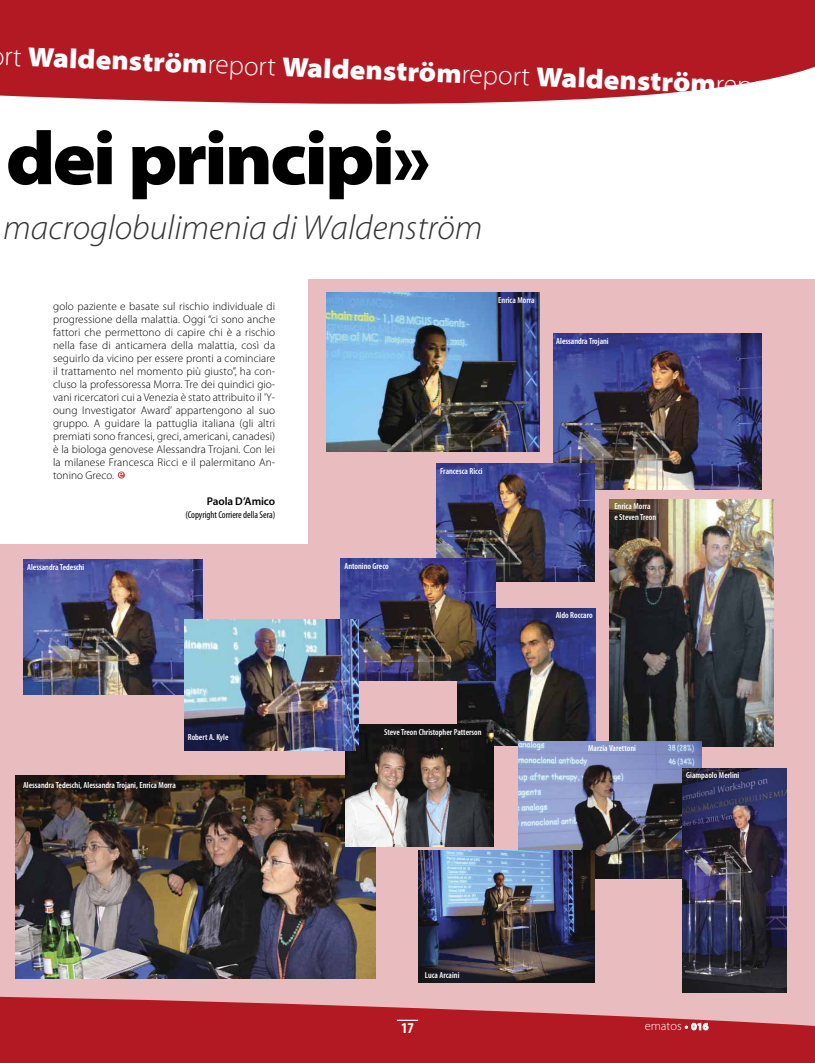
<style>
.page{position:relative;width:815px;height:1063px;background:#fff}
.page>*{position:absolute;margin:0;border:0;box-sizing:border-box;transform-origin:0 0}
.t1{font:900 semi-expanded 75.5px "Myriad Pro";letter-spacing:-.035em;color:#000}
.t2{font:italic 300 34.75px "Myriad Pro";color:#333}
.t3{font:900 semi-expanded 27.5px "Myriad Pro";color:#fff}
.t4{font:700 condensed 15px "Myriad Pro";color:#fff}
.t5{font:300 12.5px "Myriad Pro";color:#fff}
.t6{font:300 11.25px/13px "Myriad Pro";letter-spacing:.01em;color:#000;text-align:justify}
.t7{font:600 11.25px "Myriad Pro";letter-spacing:-.005em;color:#000}
.t8{font:condensed 10px "Myriad Pro";letter-spacing:-.005em;color:#000}
.t9{font:600 condensed 8.75px/10.5px "Myriad Pro";color:#fff}
.s1{font-weight:300;font-stretch:normal}
.s2{font-weight:600;font-size:10px}
.s3{font-weight:700;font-size:10px}
</style>
<div class="page">
<div style="left:309px;top:280px;width:506px;height:783px;background:#e9bcbf"></div>
<div style="left:0;top:545px;width:315px;height:518px;background:#e9bcbf"></div>
<svg style="left:0;top:952px;width:815px;height:111px;fill:#b21922"></svg>
<svg style="left:118px;top:471px;width:7px;height:8px"></svg>
<svg style="left:119px;top:472px;width:4px;height:5px"></svg>
<svg style="left:397px;top:1020px;width:21px;height:1px"></svg>
<div style="left:0;top:0;width:815px;height:104px;background:#b21922"></div>
<img style="left:326px;top:292px;width:214px;height:159px">
<img style="left:553px;top:333px;width:209px;height:156px">
<img style="left:24px;top:560px;width:179px;height:134px">
<img style="left:16px;top:775px;width:360px;height:204px">
<img style="left:437px;top:464px;width:157px;height:118px">
<img style="left:457px;top:608px;width:138px;height:137px">
<img style="left:609px;top:500px;width:164px;height:246px">
<img style="left:340px;top:558px;width:155px;height:122px">
<img style="left:519px;top:741px;width:183px;height:138px">
<img style="left:418px;top:851px;width:176px;height:132px">
<img style="left:683px;top:768px;width:104px;height:224px">
<img style="left:345px;top:724px;width:148px;height:123px">
<img style="left:184px;top:620px;width:175px;height:131px">
<h3 class="t3" style="left:5px;top:47px;width:782px;rotate:2deg"><span class="s1">rt</span> Waldenström<span class="s1">report</span> Waldenström<span class="s1">report</span> Waldenström<span class="s1">report</span></h3>
<h1 class="t1" style="left:6px;top:130px;width:427px">dei principi»</h1>
<h2 class="t2" style="left:3px;top:214px;width:481px">macroglobulimenia di Waldenström</h2>
<p class="t6" style="left:53px;top:300px;width:224px">golo paziente e basate sul rischio individuale di progressione della malattia. Oggi “ci sono anche fattori che permettono di capire chi è a rischio nella fase di anticamera della malattia, così da seguirlo da vicino per essere pronti a cominciare il trattamento nel momento più giusto”, ha con&shy;cluso la professoressa Morra. Tre dei quindici gio&shy;vani ricercatori cui a Venezia è stato attribuito il 'Y&shy;oung Investigator Award’ appartengono al suo gruppo. A guidare la pattuglia italiana (gli altri premiati sono francesi, greci, americani, canadesi) è la biologa genovese Alessandra Trojani. Con lei la milanese Francesca Ricci e il palermitano An&shy;tonino Greco.</p>
<p class="t7" style="left:207px;top:497px;width:70px">Paola D’Amico</p>
<p class="t8" style="left:185px;top:511px;width:91px">(Copyright Corriere della Sera)</p>
<p class="t9" style="left:498px;top:295px;width:38px">Enrica Morra</p>
<p class="t9" style="left:556px;top:336px;width:54px">Alessandra Trojani</p>
<p class="t9" style="left:440px;top:466px;width:44px">Francesca Ricci</p>
<p class="t9" style="left:614px;top:502px;width:43px">Enrica Morra e Steven Treon</p>
<p class="t9" style="left:27px;top:563px;width:59px">Alessandra Tedeschi</p>
<p class="t9" style="left:344px;top:561px;width:46px">Antonino Greco</p>
<p class="t9" style="left:556px;top:610px;width:38px">Aldo Roccaro</p>
<p class="t9" style="left:188px;top:733px;width:42px">Robert A. Kyle</p>
<p class="t9" style="left:384px;top:728px;width:99px">Steve Treon Christopher Patterson</p>
<p class="t9" style="left:588px;top:743px;width:49px">Marzia Varettoni</p>
<p class="t9" style="left:686px;top:770px;width:55px">Giampaolo Merlini</p>
<p class="t9" style="left:23px;top:780px;width:154px">Alessandra Tedeschi, Alessandra Trojani, Enrica Morra</p>
<p class="t9" style="left:425px;top:970px;width:36px">Luca Arcaini</p>
<h3 class="t4" style="left:401px;top:1019px;width:14px">17</h3>
<p class="t5" style="left:645px;top:1021px;width:65px">ematos <span class="s2">•</span> <span class="s3">016</span></p>
</div>
